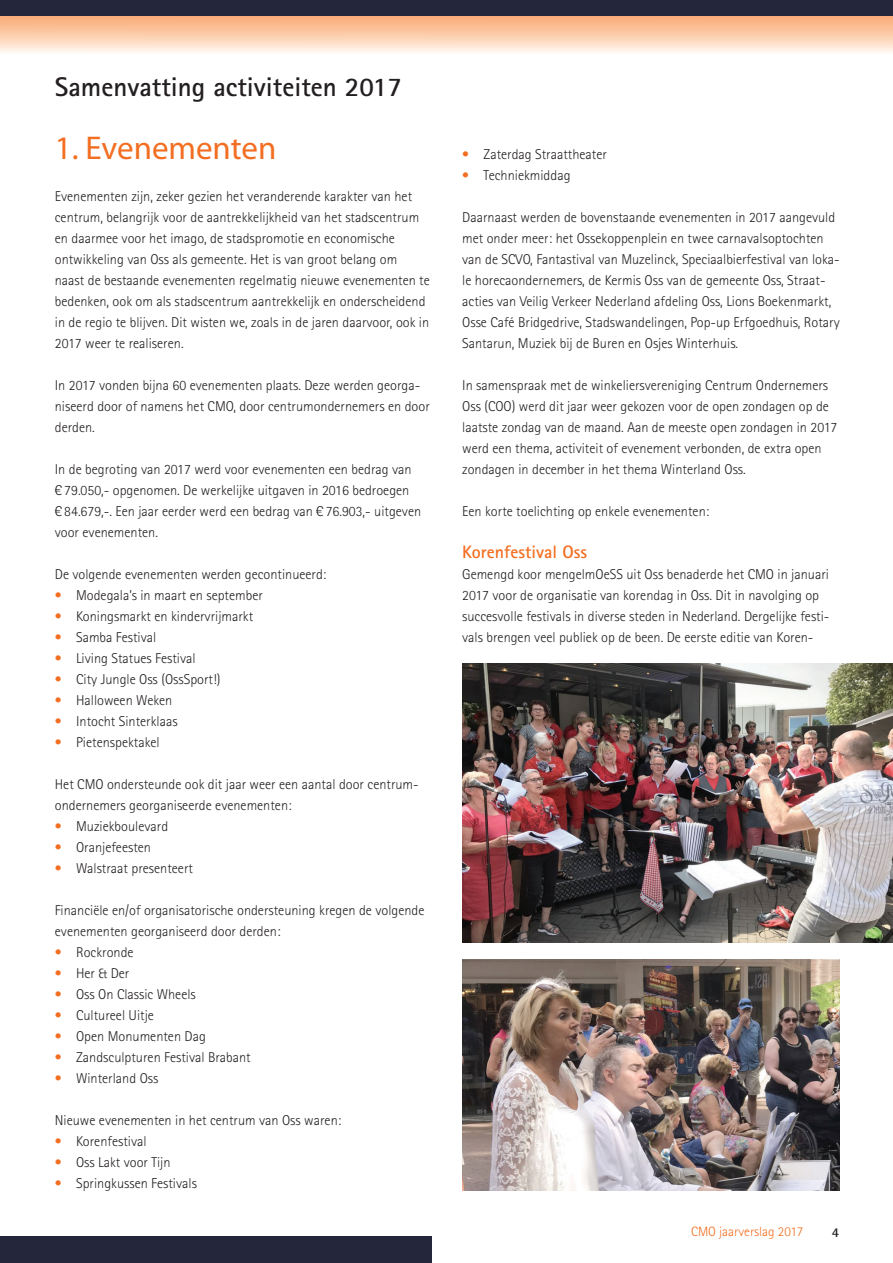
<style>
.page{position:relative;width:893px;height:1263px;background:#fff}
.page>*{position:absolute;margin:0;border:0;box-sizing:border-box;transform-origin:0 0}
.t1{font:33px "Myriad Pro";color:#f36e21}
.t2{font:700 27px "Rotis Sans Serif";color:#231f20}
.t3{font:700 18px "Rotis Sans Serif";color:#f36e21}
.t4{font:300 14.25px/21px "Rotis Sans Serif";color:#231f20}
.t5{font:300 13.5px "Rotis Sans Serif";color:#f36e21}
.t6{font:700 13.5px "Rotis Sans Serif";color:#231f20}
.s1{font-size:11.25px}
.s2{color:#f36e21}
</style>
<div class="page">
<img style="left:0;top:15px;width:893px;height:38px">
<div style="left:0;top:0;width:893px;height:15px;background:#24263b"></div>
<img style="left:462px;top:663px;width:431px;height:280px">
<img style="left:462px;top:960px;width:378px;height:231px">
<div style="left:0;top:1236px;width:432px;height:27px;background:#24263b"></div>
<h2 class="t2" style="left:55px;top:70px;width:348px">Samenvatting activiteiten 2017</h2>
<h1 class="t1" style="left:55px;top:130px;width:223px">1. Evenementen</h1>
<p class="t4" style="left:55px;top:186px;width:376px">Evenementen zijn, zeker gezien het veranderende karakter van het centrum, belangrijk voor de aantrekkelijkheid van het stadscentrum en daarmee voor het imago, de stadspromotie en economische ontwikkeling van Oss als gemeente. Het is van groot belang om naast de bestaande evenementen regelmatig nieuwe evenementen te bedenken, ook om als stadscentrum aantrekkelijk en onderscheidend in de regio te blijven. Dit wisten we, zoals in de jaren daarvoor, ook in 2017 weer te realiseren.</p>
<p class="t4" style="left:55px;top:375px;width:376px">In 2017 vonden bijna 60 evenementen plaats. Deze werden georga&shy;niseerd door of namens het CMO, door centrumondernemers en door derden.</p>
<p class="t4" style="left:54px;top:459px;width:368px">In de begroting van 2017 werd voor evenementen een bedrag van <span class="s1">=</span>C 79.050,- opgenomen. De werkelijke uitgaven in 2016 bedroegen<br><span class="s1">=</span>C 84.679,-. Een jaar eerder werd een bedrag van C<span class="s1">=</span> 76.903,- uitgeven voor evenementen.</p>
<p class="t4" style="left:55px;top:564px;width:273px">De volgende evenementen werden gecontinueerd:</p>
<p class="t4" style="left:55px;top:585px;width:210px"><span class="s2">•</span> Modegala’s in maart en september</p>
<p class="t4" style="left:55px;top:606px;width:200px"><span class="s2">•</span> Koningsmarkt en kindervrijmarkt</p>
<p class="t4" style="left:55px;top:627px;width:103px"><span class="s2">•</span> Samba Festival</p>
<p class="t4" style="left:55px;top:648px;width:142px"><span class="s2">•</span> Living Statues Festival</p>
<p class="t4" style="left:55px;top:669px;width:167px"><span class="s2">•</span> City Jungle Oss (OssSport!)</p>
<p class="t4" style="left:55px;top:690px;width:119px"><span class="s2">•</span> Halloween Weken</p>
<p class="t4" style="left:55px;top:711px;width:124px"><span class="s2">•</span> Intocht Sinterklaas</p>
<p class="t4" style="left:55px;top:732px;width:106px"><span class="s2">•</span> Pietenspektakel</p>
<p class="t4" style="left:55px;top:774px;width:365px">Het CMO ondersteunde ook dit jaar weer een aantal door centrum&shy;ondernemers georganiseerde evenementen:</p>
<p class="t4" style="left:55px;top:816px;width:115px"><span class="s2">•</span> Muziekboulevard</p>
<p class="t4" style="left:55px;top:837px;width:98px"><span class="s2">•</span> Oranjefeesten</p>
<p class="t4" style="left:55px;top:858px;width:140px"><span class="s2">•</span> Walstraat presenteert</p>
<p class="t4" style="left:55px;top:900px;width:371px">Financiële en/of organisatorische ondersteuning kregen de volgende evenementen georganiseerd door derden:</p>
<p class="t4" style="left:55px;top:942px;width:80px"><span class="s2">•</span> Rockronde</p>
<p class="t4" style="left:55px;top:963px;width:76px"><span class="s2">•</span> Her &amp; Der</p>
<p class="t4" style="left:55px;top:984px;width:143px"><span class="s2">•</span> Oss On Classic Wheels</p>
<p class="t4" style="left:55px;top:1005px;width:101px"><span class="s2">•</span> Cultureel Uitje</p>
<p class="t4" style="left:55px;top:1026px;width:153px"><span class="s2">•</span> Open Monumenten Dag</p>
<p class="t4" style="left:55px;top:1047px;width:197px"><span class="s2">•</span> Zandsculpturen Festival Brabant</p>
<p class="t4" style="left:55px;top:1068px;width:105px"><span class="s2">•</span> Winterland Oss</p>
<p class="t4" style="left:55px;top:1110px;width:288px">Nieuwe evenementen in het centrum van Oss waren:</p>
<p class="t4" style="left:55px;top:1131px;width:93px"><span class="s2">•</span> Korenfestival</p>
<p class="t4" style="left:55px;top:1152px;width:117px"><span class="s2">•</span> Oss Lakt voor Tijn</p>
<p class="t4" style="left:55px;top:1173px;width:144px"><span class="s2">•</span> Springkussen Festivals</p>
<p class="t4" style="left:462px;top:144px;width:146px"><span class="s2">•</span> Zaterdag Straattheater</p>
<p class="t4" style="left:462px;top:165px;width:110px"><span class="s2">•</span> Techniekmiddag</p>
<p class="t4" style="left:462px;top:207px;width:379px">Daarnaast werden de bovenstaande evenementen in 2017 aangevuld met onder meer: het Ossekoppenplein en twee carnavalsoptochten van de SCVO, Fantastival van Muzelinck, Speciaalbierfestival van loka&shy;le horecaondernemers, de Kermis Oss van de gemeente Oss, Straat&shy;acties van Veilig Verkeer Nederland afdeling Oss, Lions Boekenmarkt, Osse Café Bridgedrive, Stadswandelingen, Pop-up Erfgoedhuis, Rotary Santarun, Muziek bij de Buren en Osjes Winterhuis.</p>
<p class="t4" style="left:462px;top:375px;width:377px">In samenspraak met de winkeliersvereniging Centrum Ondernemers Oss (COO) werd dit jaar weer gekozen voor de open zondagen op de laatste zondag van de maand. Aan de meeste open zondagen in 2017 werd een thema, activiteit of evenement verbonden, de extra open zondagen in december in het thema Winterland Oss.</p>
<p class="t4" style="left:462px;top:501px;width:248px">Een korte toelichting op enkele evenementen:</p>
<p class="t3" style="left:462px;top:541px;width:126px">Korenfestival Oss</p>
<p class="t4" style="left:462px;top:564px;width:369px">Gemengd koor mengelmOeSS uit Oss benaderde het CMO in januari 2017 voor de organisatie van korendag in Oss. Dit in navolging op succesvolle festivals in diverse steden in Nederland. Dergelijke festi&shy;vals brengen veel publiek op de been. De eerste editie van Koren-</p>
<p class="t5" style="left:691px;top:1224px;width:114px">CMO jaarverslag 2017</p>
<p class="t6" style="left:832px;top:1223px;width:9px">4</p>
</div>
